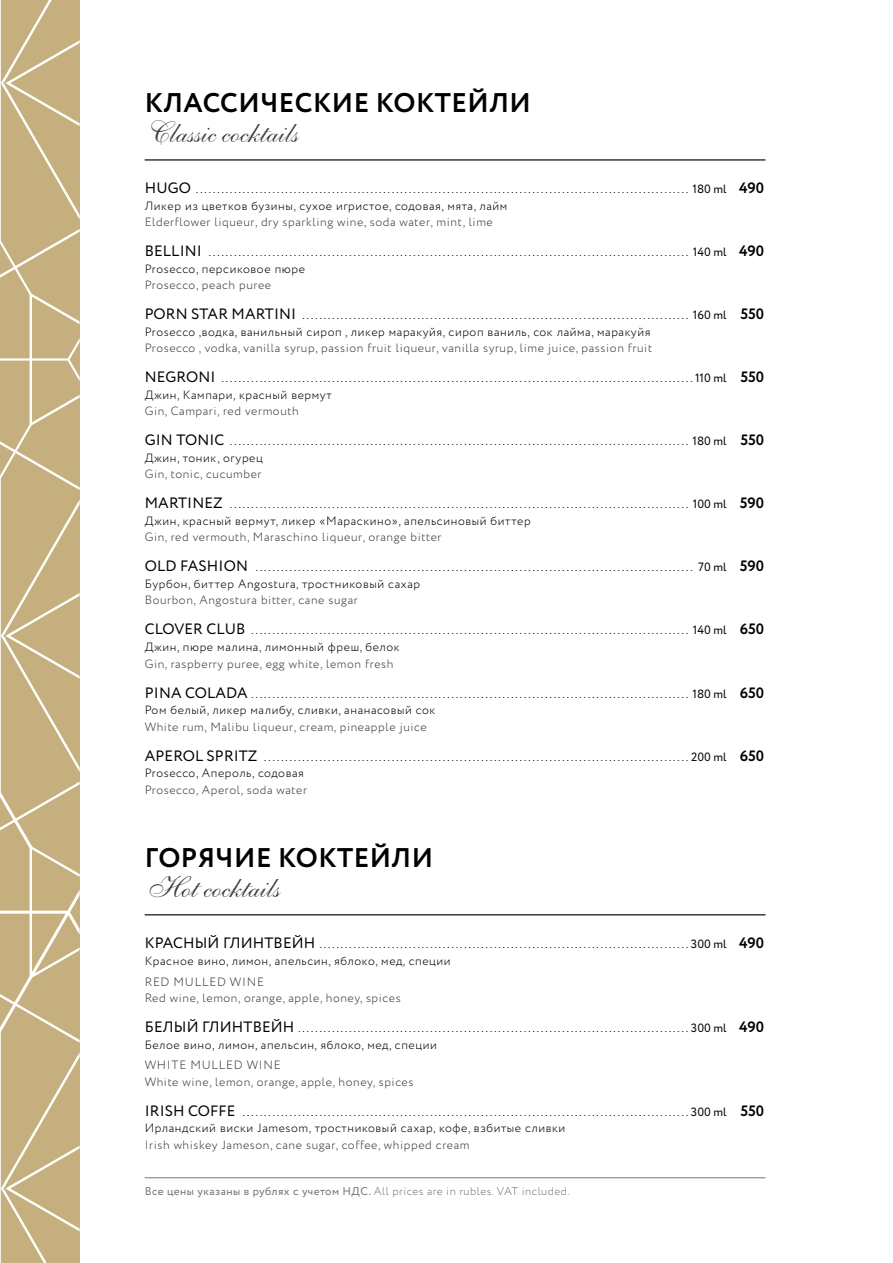
<style>
.page{position:relative;width:893px;height:1263px;background:#fff}
.page>*{position:absolute;margin:0;border:0;box-sizing:border-box;transform-origin:0 0}
.t1{font:30px "Allegro Script";color:#3a3a39}
.t2{font:700 27px "Circe";letter-spacing:.02em;color:#000}
.t3{font:300 15px "Circe";color:#000}
.t4{font:300 12px/16.5px "Circe";letter-spacing:.05em;color:#3a3a39}
.t5{font:300 12px "Circe";letter-spacing:.05em;color:#000}
.t6{font:300 11.25px "Circe";letter-spacing:.04em;color:#747578}
.s1{font-weight:400}
.s2{font-weight:400;font-size:12px}
.s3{font-weight:700}
</style>
<div class="page">
<hr style="left:145px;top:159px;width:620px;height:2px;background:#3a3a39">
<hr style="left:145px;top:914px;width:620px;height:1px;background:#3a3a39">
<svg style="left:0;top:0;width:80px;height:1263px;background:#cbb78b"></svg>
<hr style="left:145px;top:1177px;width:620px;height:1px;background:#747578">
<h2 class="t2" style="left:145px;top:85px;width:388px">КЛАССИЧЕСКИЕ КОКТЕЙЛИ</h2>
<h1 class="t1" style="left:145px;top:115px;width:151px">Classic cocktails</h1>
<p class="t3" style="left:145px;top:178px;width:621px"><span class="s1">HUGO</span> .................................................................................................................... <span class="s2">180 ml</span> <span class="s3">490</span></p>
<p class="t5" style="left:145px;top:198px;width:364px">Ликер из цветков бузины, сухое игристое, содовая, мята, лайм</p>
<p class="t4" style="left:145px;top:214px;width:350px">Elderflower liqueur, dry sparkling wine, soda water, mint, lime</p>
<p class="t3" style="left:145px;top:241px;width:621px"><span class="s1">BELLINI</span> ................................................................................................................. <span class="s2">140 ml</span> <span class="s3">490</span></p>
<p class="t5" style="left:145px;top:261px;width:162px">Prosecco, персиковое пюре</p>
<p class="t4" style="left:145px;top:277px;width:128px">Prosecco, peach puree</p>
<p class="t3" style="left:145px;top:304px;width:621px"><span class="s1">PORN STAR MARTINI</span> ........................................................................................... <span class="s2">160 ml</span> <span class="s3">550</span></p>
<p class="t5" style="left:145px;top:324px;width:507px">Prosecco ,водка, ванильный сироп , ликер маракуйя, сироп ваниль, сок лайма, маракуйя</p>
<p class="t4" style="left:145px;top:340px;width:509px">Prosecco , vodka, vanilla syrup, passion fruit liqueur, vanilla syrup, lime juice, passion fruit</p>
<p class="t3" style="left:145px;top:367px;width:621px"><span class="s1">NEGRONI</span> ...............................................................................................................<span class="s2">110 ml</span> <span class="s3">550</span></p>
<p class="t5" style="left:145px;top:387px;width:189px">Джин, Кампари, красный вермут</p>
<p class="t4" style="left:145px;top:403px;width:156px">Gin, Campari, red vermouth</p>
<p class="t3" style="left:145px;top:430px;width:621px"><span class="s1">GIN TONIC</span> ............................................................................................................ <span class="s2">180 ml</span> <span class="s3">550</span></p>
<p class="t5" style="left:145px;top:450px;width:120px">Джин, тоник, огурец</p>
<p class="t4" style="left:145px;top:466px;width:118px">Gin, tonic, cucumber</p>
<p class="t3" style="left:145px;top:493px;width:621px"><span class="s1">MARTINEZ</span> ............................................................................................................ <span class="s2">100 ml</span> <span class="s3">590</span></p>
<p class="t5" style="left:145px;top:513px;width:387px">Джин, красный вермут, ликер «Мараскино», апельсиновый биттер</p>
<p class="t4" style="left:145px;top:529px;width:298px">Gin, red vermouth, Maraschino liqueur, orange bitter</p>
<p class="t3" style="left:145px;top:556px;width:621px"><span class="s1">ОLD FASHION</span> ....................................................................................................... <span class="s2">70 ml</span> <span class="s3">590</span></p>
<p class="t5" style="left:145px;top:576px;width:277px">Бурбон, биттер Angostura, тростниковый сахар</p>
<p class="t4" style="left:145px;top:592px;width:215px">Bourbon, Angostura bitter, cane sugar</p>
<p class="t3" style="left:145px;top:619px;width:621px"><span class="s1">CLOVER CLUB</span> ....................................................................................................... <span class="s2">140 ml</span> <span class="s3">650</span></p>
<p class="t5" style="left:145px;top:639px;width:256px">Джин, пюре малина, лимонный фреш, белок</p>
<p class="t4" style="left:145px;top:655px;width:250px">Gin, raspberry puree, egg white, lemon fresh</p>
<p class="t3" style="left:145px;top:682px;width:621px"><span class="s1">PINA COLADA</span> ....................................................................................................... <span class="s2">180 ml</span> <span class="s3">650</span></p>
<p class="t5" style="left:145px;top:702px;width:292px">Ром белый, ликер малибу, сливки, ананасовый сок</p>
<p class="t4" style="left:145px;top:718px;width:284px">White rum, Malibu liqueur, cream, pineapple juice</p>
<p class="t3" style="left:145px;top:745px;width:621px"><span class="s1">APEROL SPRITZ</span> .................................................................................................... <span class="s2">200 ml</span> <span class="s3">650</span></p>
<p class="t5" style="left:145px;top:765px;width:161px">Prosecco, Апероль, содовая</p>
<p class="t4" style="left:145px;top:781px;width:164px">Prosecco, Aperol, soda water</p>
<h2 class="t2" style="left:145px;top:840px;width:290px">ГОРЯЧИЕ КОКТЕЙЛИ</h2>
<h1 class="t1" style="left:145px;top:869px;width:132px">Hot cocktails</h1>
<p class="t3" style="left:145px;top:933px;width:621px"><span class="s1">КРАСНЫЙ ГЛИНТВЕЙН</span> .......................................................................................<span class="s2">300 ml</span> <span class="s3">490</span></p>
<p class="t5" style="left:145px;top:953px;width:308px">Красное вино, лимон, апельсин, яблоко, мед, специи</p>
<p class="t4" style="left:145px;top:973px;width:258px">RED MULLED WINE<br>Red wine, lemon, orange, apple, honey, spices</p>
<p class="t3" style="left:145px;top:1017px;width:621px"><span class="s1">БЕЛЫЙ ГЛИНТВЕЙН</span> ............................................................................................<span class="s2">300 ml</span> <span class="s3">490</span></p>
<p class="t5" style="left:145px;top:1036px;width:294px">Белое вино, лимон, апельсин, яблоко, мед, специи</p>
<p class="t4" style="left:145px;top:1057px;width:270px">WHITE MULLED WINE<br>White wine, lemon, orange, apple, honey, spices</p>
<p class="t3" style="left:145px;top:1101px;width:621px"><span class="s1">IRISH COFFE</span> .........................................................................................................<span class="s2">300 ml</span> <span class="s3">550</span></p>
<p class="t5" style="left:145px;top:1120px;width:422px">Ирландский виски Jamesom, тростниковый сахар, кофе, взбитые сливки</p>
<p class="t4" style="left:145px;top:1137px;width:326px">Irish whiskey Jameson, cane sugar, coffee, whipped cream</p>
<p class="t6" style="left:145px;top:1184px;width:426px"><span class="s1">Все цены указаны в рублях с учетом НДС.</span> All prices are in rubles. VAT included.</p>
</div>
